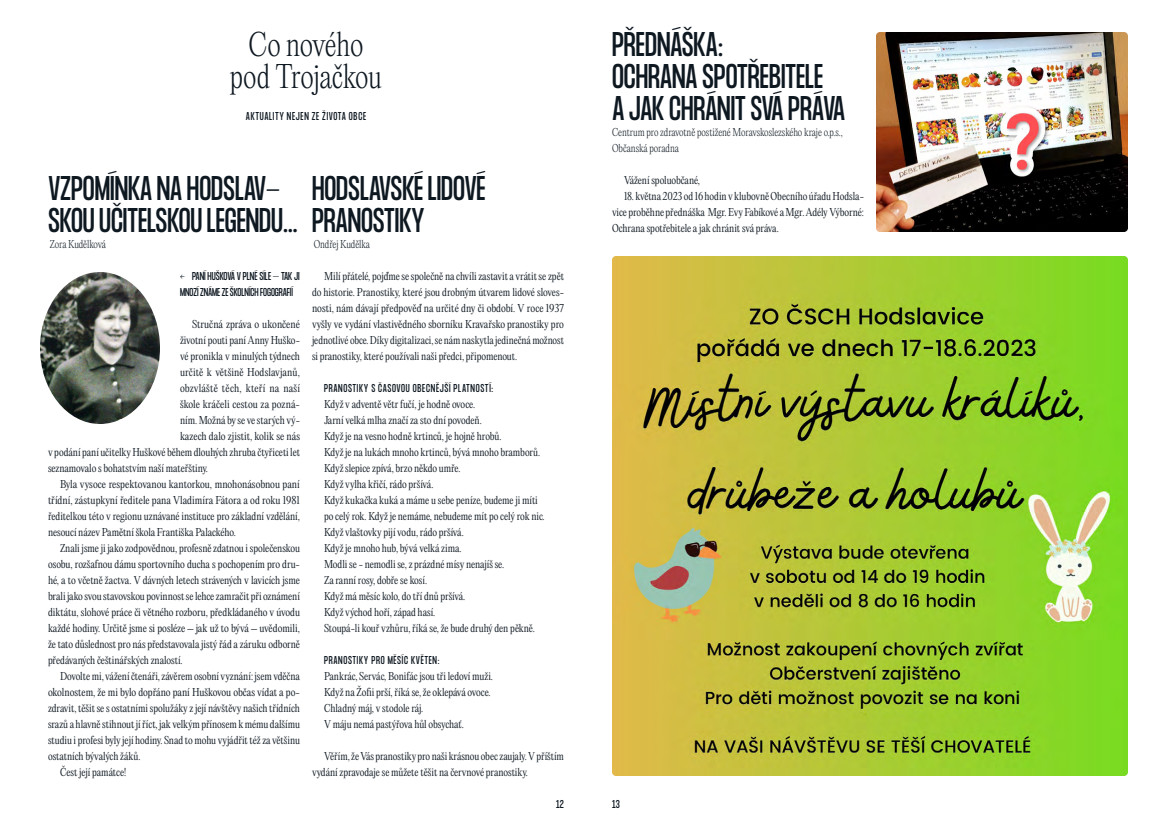
<style>
.page{position:relative;width:1176px;height:840px;background:#fff}
.page>*{position:absolute;margin:0;border:0;box-sizing:border-box;transform-origin:0 0}
.t1{font:30px/32px "PP Formula Condensed";letter-spacing:-.005em;color:#0e1821}
.t2{font:200 30px/32px "PP Editorial New";letter-spacing:-.015em;color:#0e1821;text-align:center}
.t3{font:300 10px/16px "PP Editorial New";letter-spacing:-.005em;color:#0e1821}
.t4{font:200 10px/16px "PP Editorial New";letter-spacing:-.01em;color:#0e1821}
.t5{font:10px "PP Formula Condensed";letter-spacing:.055em;color:#0e1821}
.t6{font:10px/16px "PP Formula Condensed";color:#0e1821}
.t7{font:300 10px "PP Editorial New";letter-spacing:.015em;color:#0e1821}
.t8{font:300 10px "PP Editorial New";letter-spacing:.02em;color:#0e1821}
</style>
<div class="page">
<img style="left:40px;top:272px;width:120px;height:152px">
<img style="left:612px;top:256px;width:516px;height:520px">
<img style="left:876px;top:32px;width:252px;height:200px">
<h1 class="t1" style="left:612px;top:30px;width:235px">PŘEDNÁŠKA:<br>OCHRANA SPOTŘEBITELE<br>A JAK CHRÁNIT SVÁ PRÁVA</h1>
<p class="t4" style="left:612px;top:124px;width:232px">Centrum pro zdravotně postižené Moravskoslezského kraje o.p.s.,<br>Občanská poradna</p>
<p class="t3" style="left:624px;top:172px;width:77px">Vážení spoluobčané,</p>
<p class="t3" style="left:612px;top:188px;width:254px;text-align:justify;text-indent:12px">18. května 2023 od 16 hodin v klubovně Obecního úřadu Hodsla&shy;vice proběhne přednáška Mgr. Evy Fabíkové a Mgr. Adély Výborné:<br>Ochrana spotřebitele a jak chránit svá práva.</p>
<h1 class="t2" style="left:230px;top:28px;width:154px">Co nového pod Trojačkou</h1>
<p class="t5" style="left:246px;top:110px;width:122px">AKTUALITY NEJEN ZE ŽIVOTA OBCE</p>
<h1 class="t1" style="left:48px;top:174px;width:251px">VZPOMÍNKA NA HODSLAV-<br>SKOU UČITELSKOU LEGENDU…</h1>
<p class="t4" style="left:50px;top:236px;width:58px">Zora Kudělková</p>
<p class="t6" style="left:180px;top:269px;width:121px">← PANÍ HUŠKOVÁ V PLNÉ SÍLE – TAK JI<br>MNOZÍ ZNÁME ZE ŠKOLNÍCH FOGOGRAFIÍ</p>
<p class="t3" style="left:192px;top:316px;width:109px">Stručná zpráva o ukončené</p>
<p class="t3" style="left:180px;top:332px;width:121px">životní pouti paní Anny Huško-</p>
<p class="t3" style="left:180px;top:348px;width:121px">vé pronikla v minulých týdnech</p>
<p class="t7" style="left:180px;top:365px;width:121px">určitě k většině Hodslavjanů,</p>
<p class="t8" style="left:180px;top:381px;width:122px">obzvláště těch, kteří na naší</p>
<p class="t3" style="left:180px;top:396px;width:122px">škole kráčeli cestou za pozná-</p>
<p class="t3" style="left:180px;top:412px;width:121px">ním. Možná by se ve starých vý-</p>
<p class="t3" style="left:180px;top:428px;width:122px">kazech dalo zjistit, kolik se nás</p>
<p class="t3" style="left:48px;top:444px;width:253px">v podání paní učitelky Huškové během dlouhých zhruba čtyřiceti let</p>
<p class="t3" style="left:48px;top:460px;width:162px">seznamovalo s bohatstvím naší mateřštiny.</p>
<p class="t3" style="left:60px;top:476px;width:241px">Byla vysoce respektovanou kantorkou, mnohonásobnou paní</p>
<p class="t3" style="left:48px;top:492px;width:253px">třídní, zástupkyní ředitele pana Vladimíra Fátora a od roku 1981</p>
<p class="t3" style="left:48px;top:508px;width:254px">ředitelkou této v regionu uznávané instituce pro základní vzdělání,</p>
<p class="t3" style="left:48px;top:524px;width:189px">nesoucí název Pamětní škola Františka Palackého.</p>
<p class="t3" style="left:60px;top:540px;width:242px">Znali jsme ji jako zodpovědnou, profesně zdatnou i společenskou</p>
<p class="t3" style="left:48px;top:556px;width:254px">osobu, rozšafnou dámu sportovního ducha s pochopením pro dru-</p>
<p class="t3" style="left:48px;top:572px;width:254px">hé, a to včetně žactva. V dávných letech strávených v lavicích jsme</p>
<p class="t3" style="left:48px;top:588px;width:253px">brali jako svou stavovskou povinnost se lehce zamračit při oznámení</p>
<p class="t3" style="left:48px;top:604px;width:253px">diktátu, slohové práce či větného rozboru, předkládaného v úvodu</p>
<p class="t3" style="left:48px;top:620px;width:254px">každé hodiny. Určitě jsme si posléze – jak už to bývá – uvědomili,</p>
<p class="t3" style="left:48px;top:636px;width:253px">že tato důslednost pro nás představovala jistý řád a záruku odborně</p>
<p class="t3" style="left:48px;top:652px;width:136px">předávaných češtinářských znalostí.</p>
<p class="t3" style="left:60px;top:668px;width:241px">Dovolte mi, vážení čtenáři, závěrem osobní vyznání: jsem vděčna</p>
<p class="t3" style="left:48px;top:684px;width:254px">okolnostem, že mi bylo dopřáno paní Huškovou občas vídat a po-</p>
<p class="t3" style="left:48px;top:700px;width:253px">zdravit, těšit se s ostatními spolužáky z její návštěvy našich třídních</p>
<p class="t3" style="left:48px;top:716px;width:253px">srazů a hlavně stihnout jí říct, jak velkým přínosem kmému dalšímu</p>
<p class="t3" style="left:48px;top:732px;width:253px">studiu i profesi byly její hodiny. Snad to mohu vyjádřit též za většinu</p>
<p class="t3" style="left:48px;top:748px;width:94px">ostatních bývalých žáků.</p>
<p class="t3" style="left:60px;top:764px;width:68px">Čest její památce!</p>
<h1 class="t1" style="left:312px;top:174px;width:175px">HODSLAVSKÉ LIDOVÉ<br>PRANOSTIKY</h1>
<p class="t4" style="left:314px;top:236px;width:58px">Ondřej Kudělka</p>
<p class="t3" style="left:312px;top:268px;width:254px;text-align:justify;text-indent:12px">Milí přátelé, pojďme se společně na chvíli zastavit a vrátit se zpět do historie. Pranostiky, které jsou drobným útvarem lidové sloves&shy;nosti, nám dávají předpověď na určité dny či období. V roce 1937 vyšly ve vydání vlastivědného sborníku Kravařsko pranostiky pro jednotlivé obce. Díky digitalizaci, se nám naskytla jedinečná možnost si pranostiky, které používali naši předci, připomenout.</p>
<p class="t5" style="left:324px;top:382px;width:171px">PRANOSTIKY S ČASOVOU OBECNĚJŠÍ PLATNOSTÍ:</p>
<p class="t3" style="left:324px;top:396px;width:222px">Když v adventě větr fučí, je hodně ovoce.<br>Jarní velká mlha značí za sto dní povodeň.<br>Když je na vesno hodně krtinců, je hojně hrobů.<br>Když je na lukách mnoho krtinců, bývá mnoho bramborů.<br>Když slepice zpívá, brzo někdo umře.<br>Když vylha křičí, rádo pršívá.<br>Když kukačka kuká a máme u sebe peníze, budeme ji míti po celý rok. Když je nemáme, nebudeme mít po celý rok nic.<br>Když vlaštovky pijí vodu, rádo pršívá.<br>Když je mnoho hub, bývá velká zima.<br>Modli se - nemodli se, z prázdné mísy nenajíš se.<br>Za ranní rosy, dobře se kosí.<br>Když má měsíc kolo, do tří dnů pršívá.<br>Když východ hoří, západ hasí.<br>Stoupá-li kouř vzhůru, říká se, že bude druhý den pěkně.</p>
<p class="t5" style="left:324px;top:654px;width:117px">PRANOSTIKY PRO MĚSÍC KVĚTEN:</p>
<p class="t3" style="left:324px;top:668px;width:170px">Pankrác, Servác, Bonifác jsou tři ledoví muži.<br>Když na Žofii prší, říká se, že oklepává ovoce.<br>Chladný máj, v stodole ráj.<br>V máju nemá pastýřova hůl obsychať.</p>
<p class="t3" style="left:312px;top:748px;width:253px;text-indent:12px">Věřím, že Vás pranostiky pro naši krásnou obec zaujaly. Vpříštím vydání zpravodaje se můžete těšit na červnové pranostiky.</p>
<p class="t5" style="left:556px;top:798px;width:9px">12</p>
<p class="t5" style="left:612px;top:798px;width:9px">13</p>
</div>
